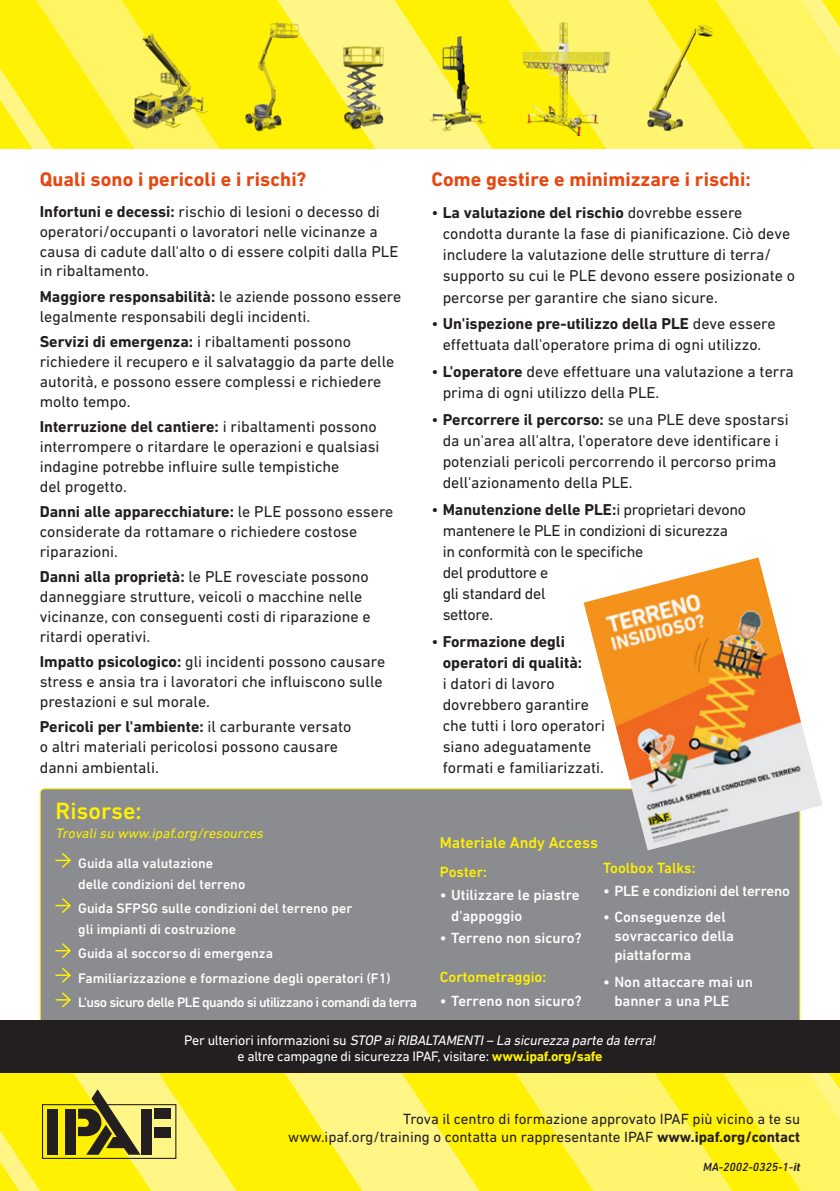
<style>
.page{position:relative;width:840px;height:1191px;background:#fff}
.page>*{position:absolute;margin:0;border:0;box-sizing:border-box;transform-origin:0 0}
.t1{font:500 24px "DIN Next LT Pro";color:#fff101}
.t2{font:700 20px "DIN Next LT Pro";letter-spacing:.005em;color:#e7460f}
.t3{font:16px/19.8px "DIN Next LT Pro";color:#231f20}
.t4{font:16px/21px "DIN Next LT Pro";letter-spacing:-.02em;color:#231f20}
.t5{font:500 16px "DIN Next LT Pro";color:#fff101}
.t6{font:500 15px/19.4px "DIN Next LT Pro";color:#fff}
.t7{font:15px/18px "DIN Next LT Pro";color:#231f20;text-align:right}
.t8{font:500 15px "DIN Next LT Pro";color:#fff101}
.t9{font:500 15px "DIN Next LT Pro";letter-spacing:-.02em;color:#fff}
.t10{font:500 14px/20.6px "DIN Next LT Pro";color:#fff}
.t11{font:14px/16.8px "DIN Next LT Pro";letter-spacing:-.02em;color:#fff;text-align:center}
.t12{font:500 14px "DIN Next LT Pro";letter-spacing:-.04em;color:#fff}
.t13{font:italic 14px "DIN Next LT Pro";color:#fff101}
.Body{font:italic 500 12px "DIN Next LT Pro";color:#231f20}
.s1{font-weight:700}
.s2{font-style:italic}
.s3{font-weight:700;color:#fff101}
</style>
<div class="page">
<svg style="left:277px;top:0;width:226px;height:149px;background:#fff345"></svg>
<svg style="left:0;top:0;width:230px;height:149px;background:#fff223"></svg>
<svg style="left:253px;top:1072px;width:226px;height:119px;background:#fdf145"></svg>
<svg style="left:507px;top:0;width:332px;height:149px;background:#fff348"></svg>
<svg style="left:732px;top:1072px;width:107px;height:119px;background:#fdf146"></svg>
<svg style="left:483px;top:1072px;width:249px;height:119px;background:#fdf03d"></svg>
<svg style="left:0;top:1072px;width:236px;height:119px;background:#e3d831"></svg>
<div style="left:141px;top:1108px;width:11px;height:46px;background:#231f20"></div>
<div style="left:154px;top:1108px;width:17px;height:11px;background:#231f20"></div>
<div style="left:154px;top:1126px;width:17px;height:11px;background:#231f20"></div>
<img style="left:104px;top:11px;width:644px;height:125px">
<div style="left:40px;top:789px;width:759px;height:248px;background:#8a8c8f;border-radius:4px"></div>
<div style="left:0;top:1020px;width:839px;height:52px;background:#231f20"></div>
<svg style="left:55px;top:853px;width:16px;height:15px"></svg>
<svg style="left:55px;top:898px;width:16px;height:15px"></svg>
<svg style="left:55px;top:943px;width:16px;height:15px"></svg>
<svg style="left:55px;top:968px;width:16px;height:15px"></svg>
<svg style="left:55px;top:992px;width:16px;height:16px"></svg>
<img style="left:583px;top:557px;width:239px;height:293px">
<p class="t2" style="left:40px;top:167px;width:268px">Quali sono i pericoli e i rischi?</p>
<p class="t3" style="left:40px;top:201px;width:360px"><span class="s1">Infortuni e decessi:</span> rischio di lesioni o decesso di operatori/occupanti o lavoratori nelle vicinanze a causa di cadute dall'alto o di essere colpiti dalla PLE in ribaltamento.</p>
<p class="t3" style="left:40px;top:286px;width:363px"><span class="s1">Maggiore responsabilità:</span> le aziende possono essere legalmente responsabili degli incidenti.</p>
<p class="t3" style="left:40px;top:332px;width:356px"><span class="s1">Servizi di emergenza:</span> i ribaltamenti possono richiedere il recupero e il salvataggio da parte delle autorità, e possono essere complessi e richiedere molto tempo.</p>
<p class="t3" style="left:40px;top:416px;width:341px"><span class="s1">Interruzione del cantiere:</span> i ribaltamenti possono interrompere o ritardare le operazioni e qualsiasi indagine potrebbe influire sulle tempistiche<br>del progetto.</p>
<p class="t3" style="left:40px;top:501px;width:355px"><span class="s1">Danni alle apparecchiature:</span> le PLE possono essere considerate da rottamare o richiedere costose riparazioni.</p>
<p class="t3" style="left:40px;top:566px;width:332px"><span class="s1">Danni alla proprietà:</span> le PLE rovesciate possono danneggiare strutture, veicoli o macchine nelle vicinanze, con conseguenti costi di riparazione e ritardi operativi.</p>
<p class="t3" style="left:40px;top:651px;width:347px"><span class="s1">Impatto psicologico:</span> gli incidenti possono causare stress e ansia tra i lavoratori che influiscono sulle prestazioni e sul morale.</p>
<p class="t3" style="left:40px;top:716px;width:313px;line-height:20.4px"><span class="s1">Pericoli per l'ambiente:</span> il carburante versato o altri materiali pericolosi possono causare danni ambientali.</p>
<p class="t1" style="left:55px;top:796px;width:88px">Risorse:</p>
<p class="t13" style="left:55px;top:825px;width:212px">Trovalisu www.ipaf.org/resources</p>
<p class="t2" style="left:431px;top:167px;width:321px">Come gestire e minimizzare i rischi:</p>
<p class="t3" style="left:442px;top:202px;width:353px;line-height:21px;text-indent:-11px">• <span class="s1">La valutazione del rischio</span> dovrebbe essere condotta durante la fase di pianificazione. Ciò deve includere la valutazione delle strutture di terra/ supporto su cui le PLE devono essere posizionate o percorse per garantire che siano sicure.</p>
<p class="t3" style="left:431px;top:313px;width:346px;line-height:21px;text-align:center">• <span class="s1">Un'ispezione pre-utilizzo della PLE</span> deve essere effettuata dall'operatore prima di ogni utilizzo.</p>
<p class="t3" style="left:442px;top:361px;width:352px;line-height:21px;text-indent:-11px">• <span class="s1">L'operatore</span> deve effettuare una valutazione a terra prima di ogni utilizzo della PLE.</p>
<p class="t3" style="left:442px;top:409px;width:347px;line-height:21px;text-indent:-11px">• <span class="s1">Percorrere il percorso:</span> se una PLE deve spostarsi da un'area all'altra, l'operatore deve identificare i potenziali pericoli percorrendo il percorso prima dell'azionamento della PLE.</p>
<p class="t4" style="left:442px;top:498px;width:304px;text-indent:-11px">• <span class="s1">Manutenzione delle PLE:</span>i proprietari devono mantenere le PLE in condizioni di sicurezza<br>in conformità con le specifiche<br>del produttore e<br>gli standard del<br>settore.</p>
<p class="t3" style="left:442px;top:630px;width:164px;line-height:21px;text-indent:-11px">• <span class="s1">Formazione degli operatori di qualità:<br></span>i datori di lavoro dovrebbero garantire che tutti i loro operatori siano adeguatamente formati e familiarizzati.</p>
<p class="t5" style="left:439px;top:833px;width:160px">Materiale Andy Access</p>
<p class="t10" style="left:78px;top:852px;width:168px">Guida alla valutazione delle condizioni del terreno</p>
<p class="t10" style="left:78px;top:898px;width:275px">Guida SFPSG sulle condizioni del terreno per gli impianti di costruzione</p>
<p class="t10" style="left:78px;top:943px;width:196px">Guida al soccorso di emergenza</p>
<p class="t10" style="left:78px;top:967px;width:314px">Familiarizzazione e formazione degli operatori (F1)</p>
<p class="t12" style="left:78px;top:994px;width:340px">L'uso sicuro delle PLE quando si utilizzano i comandi da terra</p>
<p class="t8" style="left:602px;top:859px;width:94px">Toolbox Talks:</p>
<p class="t9" style="left:602px;top:881px;width:188px">• PLE e condizioni del terreno</p>
<p class="t6" style="left:614px;top:906px;width:121px;text-indent:-11px">• Conseguenze del sovraccarico della piattaforma</p>
<p class="t6" style="left:614px;top:971px;width:140px;text-indent:-11px">• Non attaccare mai un banner a una PLE</p>
<p class="t8" style="left:439px;top:863px;width:49px">Poster:</p>
<p class="t6" style="left:451px;top:884px;width:130px;line-height:20.8px;text-indent:-11px">• Utilizzare le piastre d'appoggio</p>
<p class="t6" style="left:439px;top:928px;width:143px">• Terreno non sicuro?</p>
<p class="t8" style="left:439px;top:968px;width:108px">Cortometraggio:</p>
<p class="t6" style="left:439px;top:991px;width:143px">• Terreno non sicuro?</p>
<p class="t11" style="left:184px;top:1031px;width:475px">P e r u lt e r i o r i i n fo r m a z i o n i s u <span class="s2">STOP aiRIBALTAMENTI– La sicurezza parte da terra! </span>e altre campagne di sicurezza IPAF, visitare: <span class="s3">www.ipaf.org/safe</span></p>
<p class="t7" style="left:288px;top:1110px;width:513px">Trova il centro di formazione approvato IPAF più vicino a te su www.ipaf.org/training o contatta un rappresentante IPAF <span class="s1">www.ipaf.org/contact</span></p>
<p class="Body" style="left:702px;top:1160px;width:99px">MA-2002-0325-1-<span class="s1">it</span></p>
</div>
